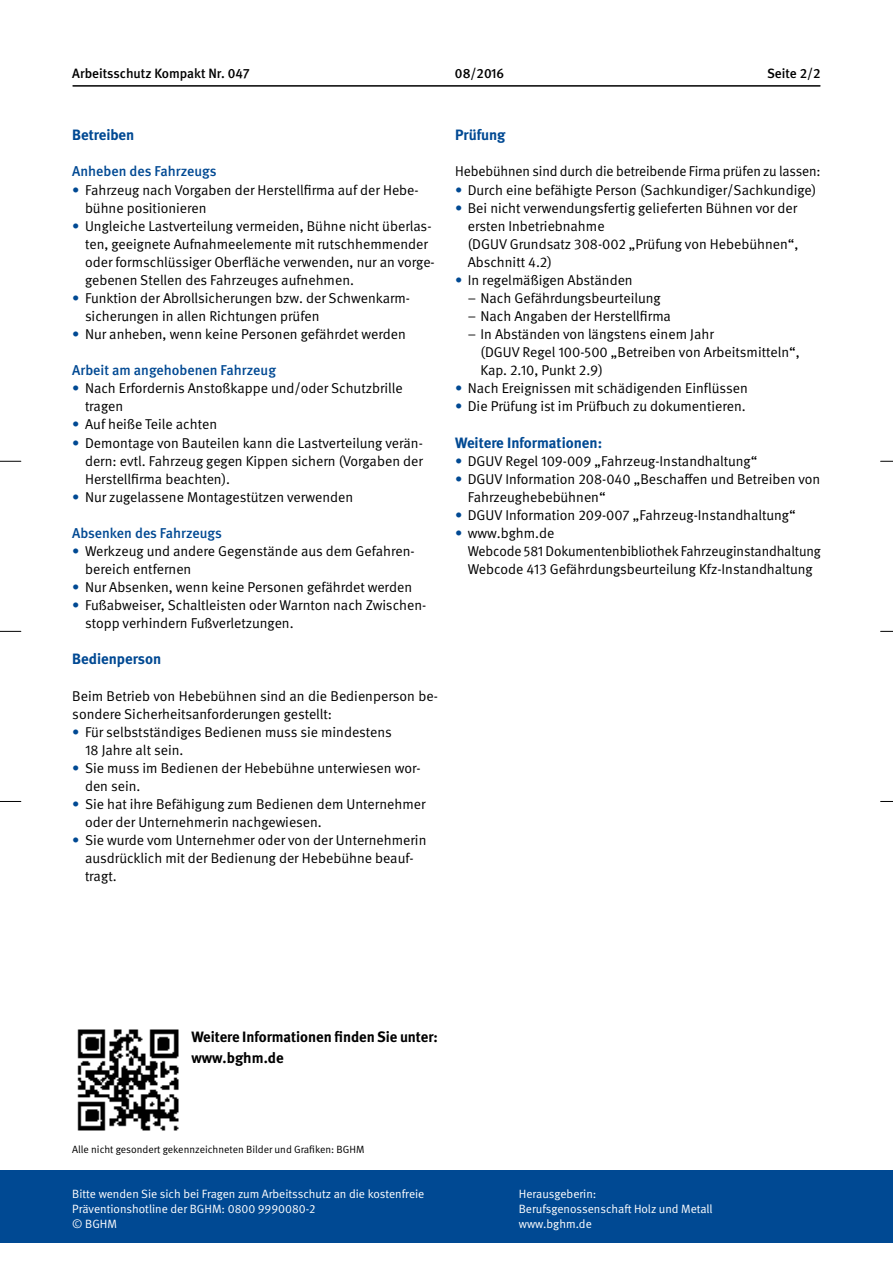
<style>
.page{position:relative;width:893px;height:1263px;background:#fff}
.page>*{position:absolute;margin:0;border:0;box-sizing:border-box;transform-origin:0 0}
.t1{font:700 15px "DGUV Meta";color:#004993}
.t2{font:700 15px/21px "DGUV Meta";color:#000}
.t3{font:14.25px/18px "DGUV Meta";color:#000}
.t4{font:500 14.25px "DGUV Meta";color:#004993}
.t5{font:500 13.5px "DGUV Meta";color:#000}
.t6{font:12px/15px "DGUV Meta";color:#fff}
.t7{font:10.5px "DGUV Meta";color:#000}
.s1{color:#004993}
</style>
<div class="page">
<div style="left:0;top:1170px;width:893px;height:73px;background:#004993"></div>
<svg style="left:0;top:461px;width:21px;height:1px"></svg>
<svg style="left:0;top:631px;width:21px;height:1px"></svg>
<svg style="left:0;top:801px;width:21px;height:1px"></svg>
<svg style="left:881px;top:461px;width:12px;height:1px"></svg>
<svg style="left:881px;top:631px;width:12px;height:1px"></svg>
<svg style="left:881px;top:801px;width:12px;height:1px"></svg>
<hr style="left:73px;top:85px;width:747px;height:2px;background:#000">
<img style="left:77px;top:1029px;width:102px;height:102px">
<p class="t5" style="left:72px;top:66px;width:179px">Arbeitsschutz Kompakt Nr. 047</p>
<p class="t5" style="left:455px;top:66px;width:51px">08/2016</p>
<p class="t5" style="left:767px;top:66px;width:55px">Seite 2/2</p>
<p class="t1" style="left:72px;top:126px;width:64px">Betreiben</p>
<p class="t4" style="left:72px;top:163px;width:146px">Anheben des Fahrzeugs</p>
<p class="t3" style="left:85px;top:181px;width:335px;text-indent:-13px"><span class="s1">•</span> Fahrzeug nach Vorgaben der Herstellfirma auf der Hebe&shy;bühne positionieren</p>
<p class="t3" style="left:85px;top:217px;width:351px;text-indent:-13px"><span class="s1">•</span> Ungleiche Lastverteilung vermeiden, Bühne nicht überlas&shy;ten, geeignete Aufnahmeelemente mit rutschhemmender oder formschlüssiger Oberfläche verwenden, nur an vorge&shy;gebenen Stellen des Fahrzeuges aufnehmen.</p>
<p class="t3" style="left:85px;top:289px;width:325px;text-indent:-13px"><span class="s1">•</span> Funktion der Abrollsicherungen bzw. der Schwenkarm&shy;sicherungen in allen Richtungen prüfen</p>
<p class="t3" style="left:72px;top:325px;width:335px"><span class="s1">•</span> Nur anheben, wenn keine Personen gefährdet werden</p>
<p class="t4" style="left:72px;top:362px;width:205px">Arbeit am angehobenen Fahrzeug</p>
<p class="t3" style="left:85px;top:380px;width:319px;text-indent:-13px"><span class="s1">•</span> Nach Erfordernis Anstoßkappe und/oder Schutzbrille tragen</p>
<p class="t3" style="left:72px;top:416px;width:146px"><span class="s1">•</span> Auf heiße Teile achten</p>
<p class="t3" style="left:85px;top:434px;width:339px;text-align:justify;text-indent:-13px"><span class="s1">•</span> Demontage von Bauteilen kann die Lastverteilung verän&shy;dern: evtl. Fahrzeug gegen Kippen sichern (Vorgaben der Herstellfirma beachten).</p>
<p class="t3" style="left:72px;top:488px;width:282px"><span class="s1">•</span> Nur zugelassene Montagestützen verwenden</p>
<p class="t4" style="left:72px;top:525px;width:151px">Absenken des Fahrzeugs</p>
<p class="t3" style="left:85px;top:542px;width:330px;text-indent:-13px"><span class="s1">•</span> Werkzeug und andere Gegenstände aus dem Gefahren&shy;bereich entfernen</p>
<p class="t3" style="left:72px;top:578px;width:341px"><span class="s1">•</span> Nur Absenken, wenn keine Personen gefährdet werden</p>
<p class="t3" style="left:85px;top:597px;width:343px;text-indent:-13px"><span class="s1">•</span> Fußabweiser, Schaltleisten oder Warnton nach Zwischen&shy;stopp verhindern Fußverletzungen.</p>
<p class="t1" style="left:72px;top:650px;width:90px">Bedienperson</p>
<p class="t3" style="left:72px;top:687px;width:367px">Beim Betrieb von Hebebühnen sind an die Bedienperson be&shy;sondere Sicherheitsanforderungen gestellt:</p>
<p class="t3" style="left:85px;top:723px;width:308px;text-indent:-13px"><span class="s1">•</span> Für selbstständiges Bedienen muss sie mindestens<br>18 Jahre alt sein.</p>
<p class="t3" style="left:85px;top:759px;width:337px;text-indent:-13px"><span class="s1">•</span> Sie muss im Bedienen der Hebebühne unterwiesen wor&shy;den sein.</p>
<p class="t3" style="left:85px;top:795px;width:342px;text-indent:-13px"><span class="s1">•</span> Sie hat ihre Befähigung zum Bedienen dem Unternehmer oder der Unternehmerin nachgewiesen.</p>
<p class="t3" style="left:85px;top:831px;width:343px;text-indent:-13px"><span class="s1">•</span> Sie wurde vom Unternehmer oder von der Unternehmerin ausdrücklich mit der Bedienung der Hebebühne beauf&shy;tragt.</p>
<p class="t1" style="left:455px;top:126px;width:52px">Prüfung</p>
<p class="t3" style="left:455px;top:163px;width:367px">Hebebühnen sind durch die betreibende Firma prüfen zu lassen:</p>
<p class="t3" style="left:455px;top:181px;width:363px"><span class="s1">•</span> Durch eine befähigte Person (Sachkundiger/Sachkundige)</p>
<p class="t3" style="left:468px;top:199px;width:332px;text-indent:-13px"><span class="s1">•</span> Bei nicht verwendungsfertig gelieferten Bühnen vor der ersten Inbetriebnahme<br>(DGUV Grundsatz 308-002 „Prüfung von Hebebühnen“, Abschnitt 4.2)</p>
<p class="t3" style="left:455px;top:271px;width:179px"><span class="s1">•</span> In regelmäßigen Abständen</p>
<p class="t3" style="left:468px;top:289px;width:195px">– Nach Gefährdungsbeurteilung</p>
<p class="t3" style="left:468px;top:307px;width:205px">– Nach Angaben der Herstellfirma</p>
<p class="t3" style="left:480px;top:325px;width:321px;text-indent:-13px">– In Abständen von längstens einem Jahr<br>(DGUV Regel 100-500 „Betreiben von Arbeitsmitteln“,<br>Kap. 2.10, Punkt 2.9)</p>
<p class="t3" style="left:455px;top:380px;width:294px"><span class="s1">•</span> Nach Ereignissen mit schädigenden Einflüssen</p>
<p class="t3" style="left:455px;top:398px;width:292px"><span class="s1">•</span> Die Prüfung ist im Prüfbuch zu dokumentieren.</p>
<p class="t1" style="left:455px;top:433px;width:149px">Weitere Informationen:</p>
<p class="t3" style="left:455px;top:452px;width:304px"><span class="s1">•</span> DGUV Regel 109-009 „Fahrzeug-Instandhaltung“</p>
<p class="t3" style="left:468px;top:470px;width:354px;text-indent:-13px"><span class="s1">•</span> DGUV Information 208-040 „Beschaffen und Betreiben von<br>Fahrzeughebebühnen“</p>
<p class="t3" style="left:455px;top:506px;width:342px"><span class="s1">•</span> DGUV Information 209-007 „Fahrzeug-Instandhaltung“</p>
<p class="t3" style="left:468px;top:524px;width:355px;text-indent:-13px"><span class="s1">•</span> www.bghm.de<br>Webcode 581 Dokumentenbibliothek Fahrzeuginstandhaltung<br>Webcode 413 Gefährdungsbeurteilung Kfz-Instandhaltung</p>
<p class="t2" style="left:191px;top:1027px;width:248px">Weitere Informationen finden Sie unter: www.bghm.de</p>
<p class="t7" style="left:72px;top:1143px;width:294px">Alle nicht gesondert gekennzeichneten Bilder und Grafiken: BGHM</p>
<p class="t6" style="left:72px;top:1186px;width:354px">Bitte wenden Sie sich bei Fragen zum Arbeitsschutz an die kostenfreie<br>Präventionshotline der BGHM: 0800 9990080-2<br>© BGHM</p>
<p class="t6" style="left:519px;top:1186px;width:195px">Herausgeberin:<br>Berufsgenossenschaft Holz und Metall www.bghm.de</p>
</div>
